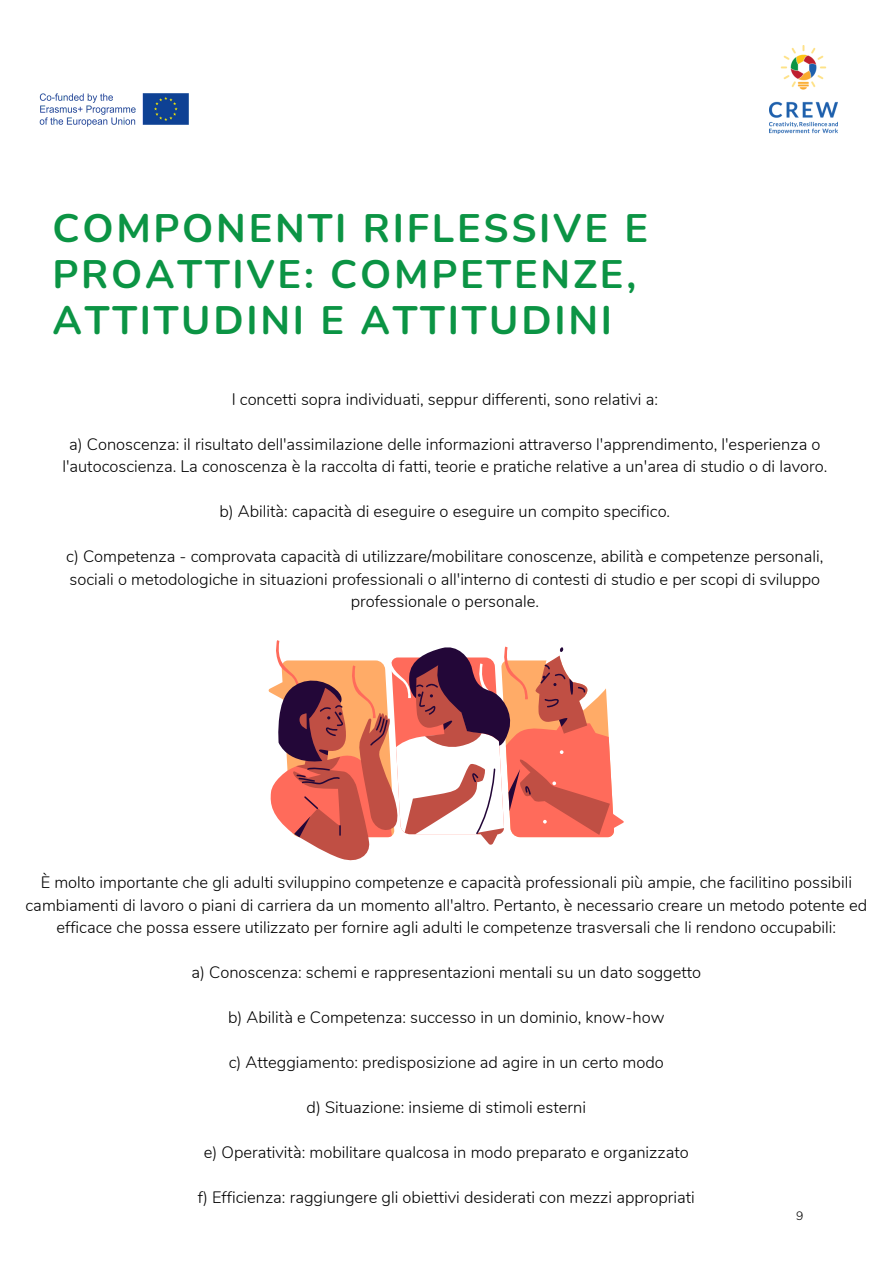
<style>
.page{position:relative;width:893px;height:1264px;background:#fff}
.page>*{position:absolute;margin:0;border:0;box-sizing:border-box;transform-origin:0 0}
.t1{font:700 39.75px/46px "Nunito";letter-spacing:.07em;color:#0b9444}
.t2{font:300 16.5px/22.5px "Nunito";color:#000;text-align:center}
.t3{font:300 12.15px "Nunito";color:#000}
</style>
<div class="page">
<img style="left:769px;top:45px;width:68px;height:88px">
<img style="left:39px;top:93px;width:150px;height:34px">
<svg style="left:270px;top:640px;width:354px;height:197px"></svg>
<svg style="left:385px;top:640px;width:229px;height:194px"></svg>
<svg style="left:299px;top:652px;width:311px;height:209px"></svg>
<svg style="left:276px;top:644px;width:309px;height:193px"></svg>
<h1 class="t1" style="left:53px;top:206px;width:597px">COMPONENTI RIFLESSIVE E<br>PROATTIVE: COMPETENZE,<br>ATTITUDINI E ATTITUDINI</h1>
<p class="t2" style="left:232px;top:388px;width:428px">I concetti sopra individuati, seppur differenti, sono relativi a:</p>
<p class="t2" style="left:62px;top:433px;width:766px">a) Conoscenza: il risultato dell'assimilazione delle informazioni attraverso l'apprendimento, l'esperienza o l'autocoscienza. La conoscenza è la raccolta di fatti, teorie e pratiche relative a un'area di studio o di lavoro.</p>
<p class="t2" style="left:219px;top:500px;width:452px">b) Abilità: capacità di eseguire o eseguire un compito specifico.</p>
<p class="t2" style="left:66px;top:545px;width:758px">c) Competenza - comprovata capacità di utilizzare/mobilitare conoscenze, abilità e competenze personali, sociali o metodologiche in situazioni professionali o all'interno di contesti di studio e per scopi di sviluppo professionale o personale.</p>
<p class="t2" style="left:25px;top:871px;width:843px">È molto importante che gli adulti sviluppino competenze e capacità professionali più ampie, che facilitino possibili cambiamenti di lavoro o piani di carriera da un momento all'altro. Pertanto, è necessario creare un metodo potente ed efficace che possa essere utilizzato per fornire agli adulti le competenze trasversali che li rendono occupabili:</p>
<p class="t2" style="left:191px;top:961px;width:511px">a) Conoscenza: schemi e rappresentazioni mentali su un dato soggetto</p>
<p class="t2" style="left:228px;top:1006px;width:438px">b) Abilità e Competenza: successo in un dominio, know-how</p>
<p class="t2" style="left:229px;top:1051px;width:436px">c) Atteggiamento: predisposizione ad agire in un certo modo</p>
<p class="t2" style="left:306px;top:1096px;width:281px">d) Situazione: insieme di stimoli esterni</p>
<p class="t2" style="left:204px;top:1141px;width:486px">e) Operatività: mobilitare qualcosa in modo preparato e organizzato</p>
<p class="t2" style="left:198px;top:1186px;width:498px">f) Efficienza: raggiungere gli obiettivi desiderati con mezzi appropriati</p>
<p class="t3" style="left:796px;top:1207px;width:9px">9</p>
</div>
